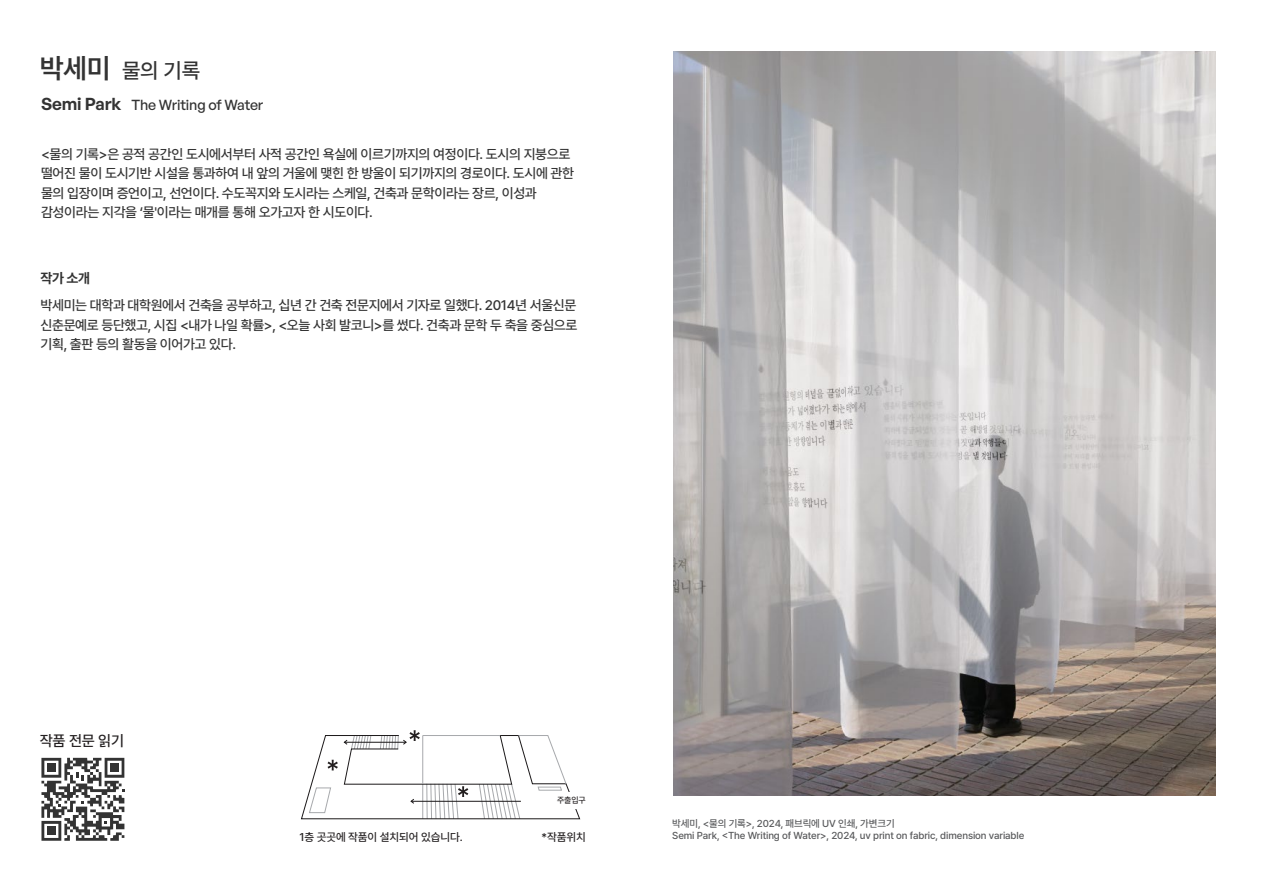
<style>
.page{position:relative;width:1263px;height:893px;background:#fff}
.page>*{position:absolute;margin:0;border:0;box-sizing:border-box;transform-origin:0 0}
.t1{font:500 21.3px "Pretendard";color:#333}
.t2{font:500 15.15px "Pretendard";color:#231f20}
.t3{font:500 14.25px "General Sans";letter-spacing:-.01em;color:#333}
.t4{font:500 13.8px/19.5px "Pretendard";letter-spacing:-.025em;color:#333}
.t5{font:700 13.8px "Pretendard";color:#333}
.t6{font:500 11.25px "Pretendard";letter-spacing:-.01em;color:#231f20}
.t7{font:500 10.05px/12px "Pretendard";letter-spacing:-.01em;color:#58595b}
.t8{font:500 8.4px "Pretendard";color:#231f20}
.s1{font-weight:600;font-size:27.6px}
.s2{font-weight:600;font-size:16.95px}
</style>
<div class="page">
<img style="left:673px;top:51px;width:543px;height:744px">
<svg style="left:301px;top:730px;width:280px;height:89px"></svg>
<svg style="left:41px;top:758px;width:83px;height:83px"></svg>
<div style="left:47px;top:764px;width:9px;height:8px;background:#333"></div>
<div style="left:110px;top:763px;width:9px;height:9px;background:#333"></div>
<div style="left:47px;top:827px;width:9px;height:8px;background:#333"></div>
<h1 class="t1" style="left:40px;top:55px;width:162px"><span class="s1">박세미</span> 물의 기록</h1>
<p class="t3" style="left:41px;top:96px;width:224px"><span class="s2">Semi Park</span> The Writing of Water</p>
<p class="t4" style="left:41px;top:144px;width:535px">&lt;물의 기록&gt;은 공적 공간인 도시에서부터 사적 공간인 욕실에 이르기까지의 여정이다. 도시의 지붕으로 떨어진 물이 도시기반 시설을 통과하여 내 앞의 거울에 맺힌 한 방울이 되기까지의 경로이다. 도시에 관한 물의 입장이며 증언이고, 선언이다. 수도꼭지와 도시라는 스케일, 건축과 문학이라는 장르, 이성과 감성이라는 지각을 ‘물'이라는 매개를 통해 오가고자 한 시도이다.</p>
<p class="t5" style="left:41px;top:268px;width:51px">작가 소개</p>
<p class="t4" style="left:41px;top:295px;width:538px;text-align:justify">박세미는 대학과 대학원에서 건축을 공부하고, 십년 간 건축 전문지에서 기자로 일했다. 2014년 서울신문 신춘문예로 등단했고, 시집 &lt;내가 나일 확률&gt;, &lt;오늘 사회 발코니&gt;를 썼다. 건축과 문학 두 축을 중심으로 기획, 출판 등의 활동을 이어가고 있다.</p>
<p class="t2" style="left:40px;top:729px;width:86px">작품 전문 읽기</p>
<p class="t6" style="left:299px;top:829px;width:165px">1층 곳곳에 작품이 설치되어 있습니다.</p>
<p class="t8" style="left:557px;top:794px;width:30px">주출입구</p>
<p class="t6" style="left:542px;top:829px;width:46px">*작품위치</p>
<p class="t7" style="left:672px;top:817px;width:354px">박세미, &lt;물의 기록&gt;, 2024, 패브릭에 UV 인쇄, 가변크기<br>Semi Park, &lt;The Writing of Water&gt;, 2024, uv print on fabric, dimension variable</p>
</div>
